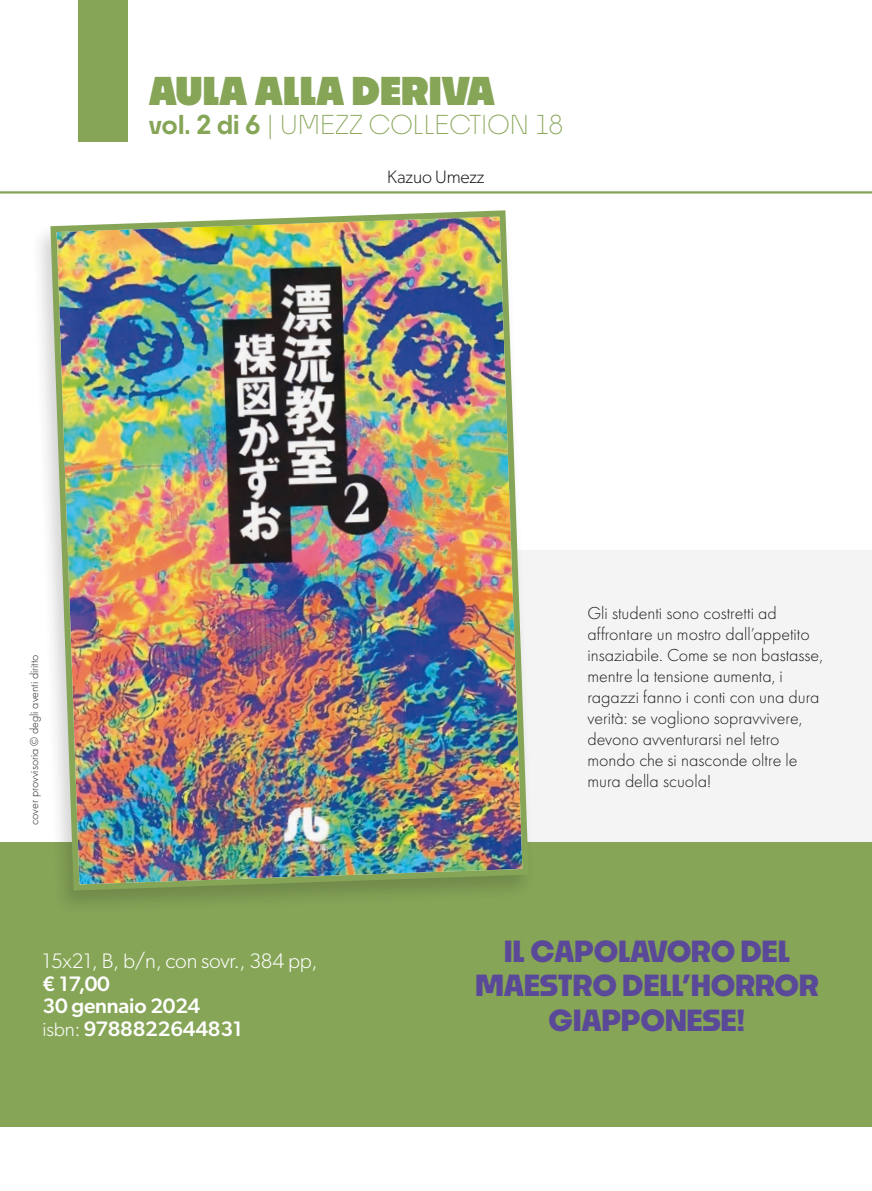
<style>
.page{position:relative;width:872px;height:1191px;background:#fff}
.page>*{position:absolute;margin:0;border:0;box-sizing:border-box;transform-origin:0 0}
.t1{font:900 37.5px "Noka";color:#86a557}
.t2{font:700 28.5px/34.5px "Noka";letter-spacing:-.01em;color:#5a4998;text-align:center}
.t3{font:300 25.5px "Noka";color:#86a557}
.t4{font:300 21px/22.5px "Gibson";letter-spacing:-.01em;color:#fff}
.t5{font:500 21px/22.5px "Gibson";letter-spacing:-.01em;color:#fff}
.t6{font:300 18px/21px "Futura PT";color:#1d1d1b}
.t7{font:300 18px "Gibson";letter-spacing:-.01em;color:#1d1d1b}
.t8{font:300 12px "Futura PT";color:#1d1d1b}
.s1{font-weight:600}
.s2{font-weight:500}
.s3{font-weight:300;font-size:19.5px}
</style>
<div class="page">
<div style="left:78px;top:0;width:50px;height:141px;background:#86a557"></div>
<div style="left:0;top:842px;width:872px;height:285px;background:#86a557"></div>
<hr style="left:0;top:191px;width:872px;height:2px;background:#86a557">
<div style="left:438px;top:550px;width:434px;height:292px;background:#f4f4f4"></div>
<div style="left:30px;top:208px;width:506px;height:707px;background:#1d1d1b;opacity:.2"></div>
<img style="left:47px;top:208px;width:484px;height:685px">
<p class="t1" style="left:149px;top:68px;width:347px">AULA ALLA DERIVA</p>
<p class="t3" style="left:149px;top:109px;width:416px"><span class="s1">vol. 2 di 6</span> | UMEZZ COLLECTION 18</p>
<p class="t7" style="left:387px;top:165px;width:99px">Kazuo Umezz</p>
<p class="t8" style="left:27px;top:825px;width:172px;rotate:-90deg">cover provvisoria © degli aventi diritto</p>
<p class="t6" style="left:587px;top:603px;width:237px">Gli studenti sono costretti ad affrontare un mostro dall’appetito insaziabile. Come se non bastasse, mentre la tensione aumenta, i ragazzi fanno i conti con una dura verità: se vogliono sopravvivere, devono avventurarsi nel tetro mondo che si nasconde oltre le mura della scuola!</p>
<p class="t4" style="left:43px;top:949px;width:276px">15x21, B, b/n, con sovr., 384 pp, <span class="s2">€ 17,00</span></p>
<p class="t5" style="left:43px;top:994px;width:201px">30 gennaio 2024 <span class="s3">isbn:</span> 9788822644831</p>
<p class="t2" style="left:504px;top:933px;width:288px">IL CAPOLAVORO DEL</p>
<p class="t2" style="left:475px;top:967px;width:345px">MAESTRO DELL’HORROR<br>GIAPPONESE!</p>
</div>
